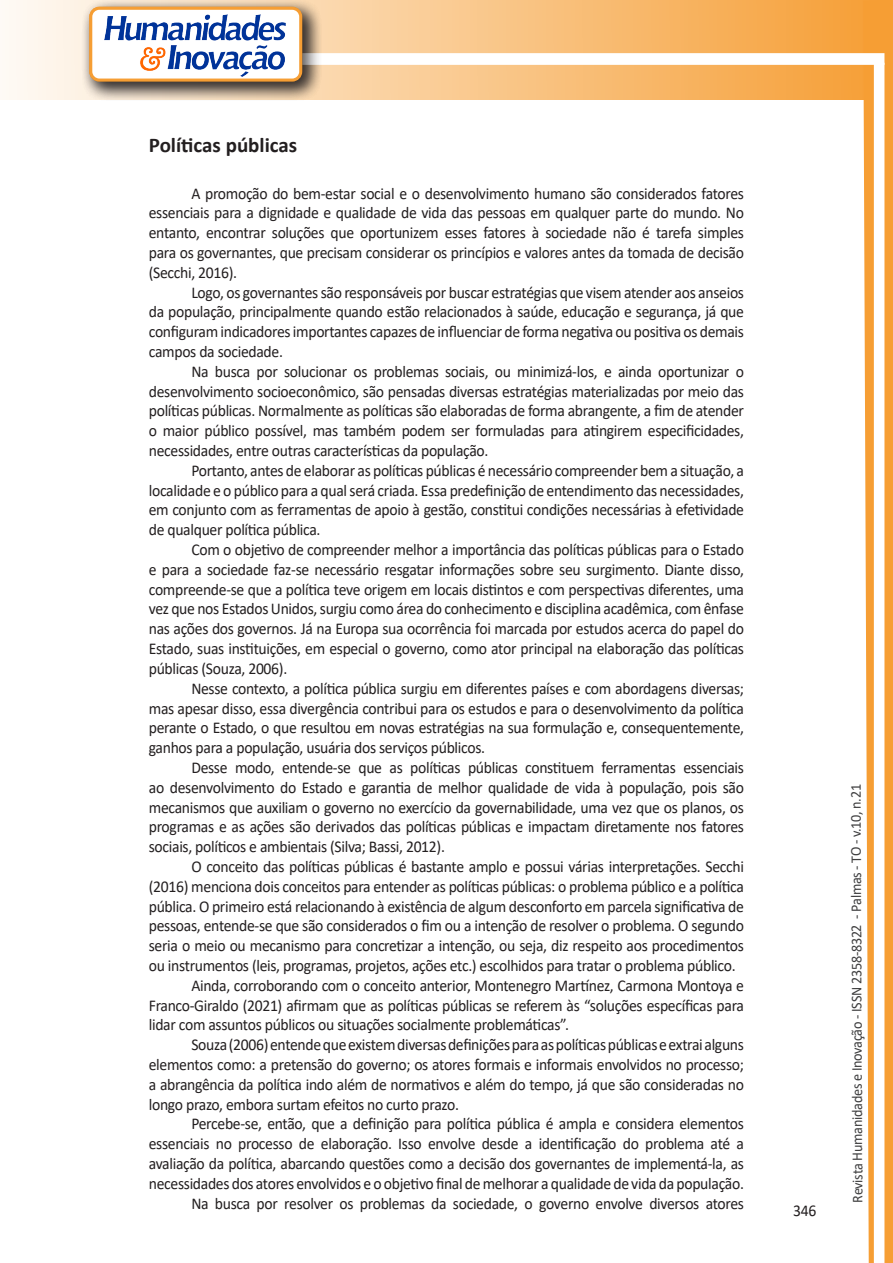
<style>
.page{position:relative;width:893px;height:1263px;background:#fff}
.page>*{position:absolute;margin:0;border:0;box-sizing:border-box;transform-origin:0 0}
.Titulo_2{font:700 21px "Calibri";color:#231f20}
.texto{font:16.5px/19.8px "Calibri";letter-spacing:-.02em;color:#231f20;text-align:justify;scale:.95 1}
.t1{font:15px "Calibri";letter-spacing:-.025em;color:#3e3e3f;scale:.95 1}
</style>
<div class="page">
<svg style="left:5px;top:0;width:858px;height:100px;background:#f9c484"></svg>
<div style="left:302px;top:53px;width:582px;height:12px;background:#fff;border:2px solid #fff"></div>
<svg style="left:863px;top:0;width:30px;height:1263px"></svg>
<div style="left:81px;top:0;width:241px;height:102px;background:#231f20;opacity:.75"></div>
<div style="left:91px;top:8px;width:210px;height:72px;background:#fff;border-radius:9px"></div>
<img style="left:104px;top:14px;width:181px;height:62px">
<div style="left:89px;top:7px;width:213px;height:75px;border:3px solid #f69e34;border-radius:9px"></div>
<p class="Titulo_2" style="left:149px;top:130px;width:150px">Políticas públicas</p>
<p class="texto" style="left:149px;top:183px;width:628px;text-indent:43px">A promoção do bem-estar social e o desenvolvimento humano são considerados fatores essenciais para a dignidade e qualidade de vida das pessoas em qualquer parte do mundo. No entanto, encontrar soluções que oportunizem esses fatores à sociedade não é tarefa simples para os governantes, que precisam considerar os princípios e valores antes da tomada de decisão (Secchi, 2016).</p>
<p class="texto" style="left:149px;top:282px;width:628px;text-indent:43px">Logo, os governantes são responsáveis por buscar estratégias que visem atender aos anseios da população, principalmente quando estão relacionados à saúde, educação e segurança, já que configuram indicadores importantes capazes de influenciar de forma negativa ou positiva os demais campos da sociedade.</p>
<p class="texto" style="left:149px;top:361px;width:628px;text-indent:43px">Na busca por solucionar os problemas sociais, ou minimizá-los, e ainda oportunizar o desenvolvimento socioeconômico, são pensadas diversas estratégias materializadas por meio das políticas públicas. Normalmente as políticas são elaboradas de forma abrangente, a fim de atender o maior público possível, mas também podem ser formuladas para atingirem especificidades, necessidades, entre outras características da população.</p>
<p class="texto" style="left:149px;top:460px;width:628px;text-indent:43px">Portanto, antes de elaborar as políticas públicas é necessário compreender bem a situação, a localidade e o público para a qual será criada. Essa predefinição de entendimento das necessidades, em conjunto com as ferramentas de apoio à gestão, constitui condições necessárias à efetividade de qualquer política pública.</p>
<p class="texto" style="left:149px;top:539px;width:628px;text-indent:43px">Com o objetivo de compreender melhor a importância das políticas públicas para o Estado e para a sociedade faz-se necessário resgatar informações sobre seu surgimento. Diante disso, compreende-se que a política teve origem em locais distintos e com perspectivas diferentes, uma vez que nos Estados Unidos, surgiu como área do conhecimento e disciplina acadêmica, com ênfase nas ações dos governos. Já na Europa sua ocorrência foi marcada por estudos acerca do papel do Estado, suas instituições, em especial o governo, como ator principal na elaboração das políticas públicas (Souza, 2006).</p>
<p class="texto" style="left:149px;top:678px;width:628px;text-indent:43px">Nesse contexto, a política pública surgiu em diferentes países e com abordagens diversas; mas apesar disso, essa divergência contribui para os estudos e para o desenvolvimento da política perante o Estado, o que resultou em novas estratégias na sua formulação e, consequentemente, ganhos para a população, usuária dos serviços públicos.</p>
<p class="texto" style="left:149px;top:757px;width:628px;text-indent:43px">Desse modo, entende-se que as políticas públicas constituem ferramentas essenciais ao desenvolvimento do Estado e garantia de melhor qualidade de vida à população, pois são mecanismos que auxiliam o governo no exercício da governabilidade, uma vez que os planos, os programas e as ações são derivados das políticas públicas e impactam diretamente nos fatores sociais, políticos e ambientais (Silva; Bassi, 2012).</p>
<p class="texto" style="left:149px;top:856px;width:628px;text-indent:43px">O conceito das políticas públicas é bastante amplo e possui várias interpretações. Secchi (2016) menciona dois conceitos para entender as políticas públicas: o problema público e a política pública. O primeiro está relacionando à existência de algum desconforto em parcela significativa de pessoas, entende-se que são considerados o fim ou a intenção de resolver o problema. O segundo seria o meio ou mecanismo para concretizar a intenção, ou seja, diz respeito aos procedimentos ou instrumentos (leis, programas, projetos, ações etc.) escolhidos para tratar o problema público.</p>
<p class="texto" style="left:149px;top:975px;width:628px;text-indent:43px">Ainda, corroborando com o conceito anterior, Montenegro Martínez, Carmona Montoya e Franco-Giraldo (2021) afirmam que as políticas públicas se referem às “soluções específicas para lidar com assuntos públicos ou situações socialmente problemáticas”.</p>
<p class="texto" style="left:149px;top:1034px;width:628px;text-indent:43px">Souza (2006) entende que existem diversas definições para as políticas públicas e extrai alguns elementos como: a pretensão do governo; os atores formais e informais envolvidos no processo; a abrangência da política indo além de normativos e além do tempo, já que são consideradas no longo prazo, embora surtam efeitos no curto prazo.</p>
<p class="texto" style="left:149px;top:1113px;width:628px;text-indent:43px">Percebe-se, então, que a definição para política pública é ampla e considera elementos essenciais no processo de elaboração. Isso envolve desde a identificação do problema até a avaliação da política, abarcando questões como a decisão dos governantes de implementá-la, as necessidades dos atores envolvidos e o objetivo final de melhorar a qualidade de vida da população.</p>
<p class="texto" style="left:191px;top:1193px;width:583px">Na busca por resolver os problemas da sociedade, o governo envolve diversos atores</p>
<p class="texto" style="left:793px;top:1200px;width:26px">346</p>
<p class="t1" style="left:846px;top:1203px;width:442px;rotate:-90deg">Revista Humanidades e Inovação - ISSN 2358-8322 - Palmas - TO - v.10, n.21</p>
</div>
